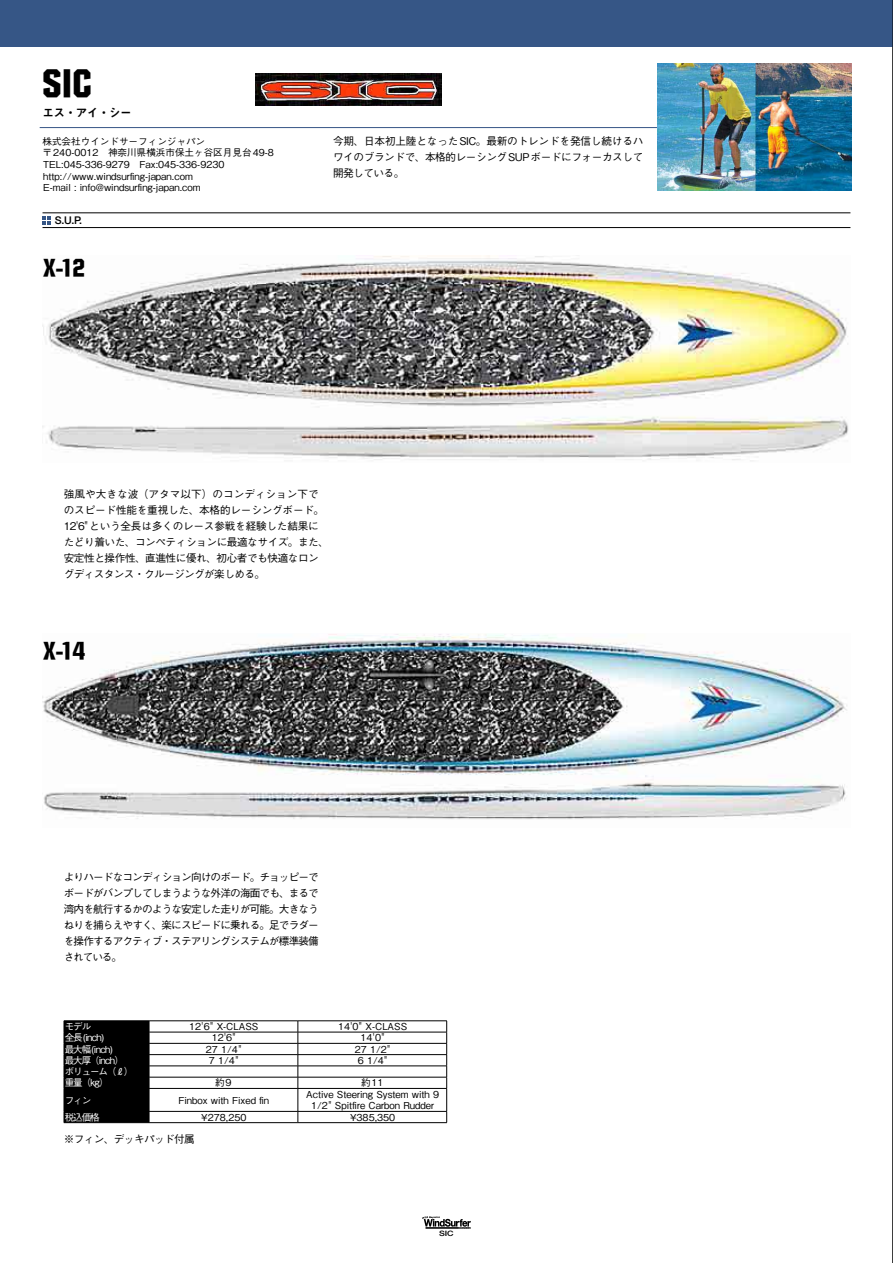
<style>
.page{position:relative;width:893px;height:1263px;background:#fff}
.page>*{position:absolute;margin:0;border:0;box-sizing:border-box;transform-origin:0 0}
.t1{font:40.35px "Conex SSK";color:#000}
.t2{font:25.5px "Conex SSK";color:#000}
.t3{font:11.7px "Midashi Go Pro MB31";color:#000}
.t4{font:500 10.65px/15.9px "Gothic BBB Pro";letter-spacing:-.04em;color:#000;text-align:justify}
.t5{font:500 10.65px/15.9px "Gothic BBB Pro";letter-spacing:-.02em;color:#000}
.t6{font:500 10.65px "Helvetica Neue";color:#000}
.t7{font:500 9.6px/11.7px "Gothic BBB Pro";color:#000}
.t8{font:500 9.6px/11.2px "Gothic BBB Pro";letter-spacing:-.12em;color:#fff}
.t9{font:500 7.5px "Helvetica Neue";color:#000;scale:1.2 1}
</style>
<div class="page">
<img style="left:43px;top:634px;width:804px;height:185px">
<img style="left:43px;top:255px;width:806px;height:206px">
<svg style="left:422px;top:1216px;width:49px;height:13px"></svg>
<div style="left:0;top:0;width:893px;height:47px;background:#365686"></div>
<hr style="left:43px;top:213px;width:807px;height:1px;background:#000">
<hr style="left:43px;top:227px;width:807px;height:1px;background:#000">
<svg style="left:43px;top:216px;width:7px;height:8px"></svg>
<hr style="left:40px;top:127px;width:810px;height:1px;background:#365686">
<hr style="left:64px;top:1020px;width:85px;height:1px;background:#000">
<hr style="left:149px;top:1020px;width:149px;height:1px;background:#000">
<hr style="left:298px;top:1020px;width:149px;height:1px;background:#000">
<hr style="left:149px;top:1032px;width:149px;height:1px;background:#000">
<hr style="left:298px;top:1032px;width:149px;height:1px;background:#000">
<hr style="left:149px;top:1043px;width:149px;height:1px;background:#000">
<hr style="left:298px;top:1043px;width:149px;height:1px;background:#000">
<hr style="left:149px;top:1054px;width:149px;height:1px;background:#000">
<hr style="left:298px;top:1054px;width:149px;height:1px;background:#000">
<hr style="left:149px;top:1066px;width:149px;height:1px;background:#000">
<hr style="left:298px;top:1066px;width:149px;height:1px;background:#000">
<hr style="left:149px;top:1077px;width:149px;height:1px;background:#000">
<hr style="left:298px;top:1077px;width:149px;height:1px;background:#000">
<hr style="left:149px;top:1088px;width:149px;height:1px;background:#000">
<hr style="left:298px;top:1088px;width:149px;height:1px;background:#000">
<hr style="left:149px;top:1111px;width:149px;height:1px;background:#000">
<div style="left:64px;top:1021px;width:86px;height:101px;background:#000"></div>
<hr style="left:298px;top:1111px;width:149px;height:1px;background:#000">
<svg style="left:298px;top:1021px;width:1px;height:101px"></svg>
<svg style="left:446px;top:1021px;width:1px;height:101px"></svg>
<hr style="left:64px;top:1122px;width:85px;height:1px;background:#000">
<hr style="left:149px;top:1122px;width:149px;height:1px;background:#000">
<hr style="left:298px;top:1122px;width:149px;height:1px;background:#000">
<img style="left:255px;top:74px;width:186px;height:32px">
<img style="left:658px;top:63px;width:194px;height:128px">
<hr style="left:892px;top:0;width:1px;height:1263px;background:#000">
<h1 class="t1" style="left:43px;top:65px;width:51px">SIC</h1>
<p class="t3" style="left:43px;top:103px;width:91px">エス・アイ・シー</p>
<p class="t7" style="left:43px;top:134px;width:233px">株式会社ウインドサーフィンジャパン<br>〒240-0012　神奈川県横浜市保土ヶ谷区月見台49-8<br>TEL:045-336-9279　Fax:045-336-9230 http://www.windsurfing-japan.com<br>E-mail : info@windsurfing-japan.com</p>
<p class="t6" style="left:55px;top:214px;width:29px">S.U.P.</p>
<h2 class="t2" style="left:43px;top:256px;width:44px">X-12</h2>
<p class="t4" style="left:333px;top:132px;width:312px">今期、日本初上陸となったSIC。最新のトレンドを発信し続けるハワイのブランドで、本格的レーシングSUPボードにフォーカスして開発している。</p>
<p class="t5" style="left:64px;top:485px;width:267px">強風や大きな波（アタマ以下）のコンディション下でのスピード性能を重視した、本格的レーシングボード。<br>12'6"という全長は多くのレース参戦を経験した結果にたどり着いた、コンペティションに最適なサイズ。また、安定性と操作性、直進性に優れ、初心者でも快適なロングディスタンス・クルージングが楽しめる。</p>
<h2 class="t2" style="left:43px;top:638px;width:44px">X-14</h2>
<p class="t4" style="left:64px;top:868px;width:257px">よりハードなコンディション向けのボード。チョッピーでボードがバンプしてしまうような外洋の海面でも、まるで湾内を航行するかのような安定した走りが可能。大きなうねりを捕らえやすく、楽にスピードに乗れる。足でラダーを操作するアクティブ・ステアリングシステムが標準装備されている。</p>
<p class="t8" style="left:65px;top:1020px;width:28px">モデル</p>
<p class="t7" style="left:189px;top:1019px;width:71px">12'6" X-CLASS</p>
<p class="t7" style="left:338px;top:1019px;width:71px">14'0" X-CLASS</p>
<p class="t8" style="left:65px;top:1031px;width:41px">全長(inch)</p>
<p class="t7" style="left:212px;top:1031px;width:26px">12'6"</p>
<p class="t7" style="left:361px;top:1031px;width:26px">14'0"</p>
<p class="t8" style="left:65px;top:1042px;width:49px">最大幅(inch)</p>
<p class="t7" style="left:206px;top:1042px;width:37px">27 1/4"</p>
<p class="t7" style="left:355px;top:1042px;width:37px">27 1/2"</p>
<p class="t8" style="left:65px;top:1053px;width:61px">最大厚（inch）</p>
<p class="t7" style="left:209px;top:1053px;width:31px">7 1/4"</p>
<p class="t7" style="left:358px;top:1053px;width:31px">6 1/4"</p>
<p class="t8" style="left:65px;top:1065px;width:70px">ボリューム（ℓ）重量（kg）</p>
<p class="t7" style="left:215px;top:1076px;width:18px">約9</p>
<p class="t7" style="left:361px;top:1076px;width:24px">約11</p>
<p class="t8" style="left:65px;top:1093px;width:28px">フィン</p>
<p class="t7" style="left:178px;top:1093px;width:92px">Finbox with Fixed fin</p>
<p class="t7" style="left:306px;top:1087px;width:134px;text-align:center">Active Steering System with 9<br>1/2" Spitfire Carbon Rudder</p>
<p class="t8" style="left:65px;top:1110px;width:36px">税込価格</p>
<p class="t7" style="left:201px;top:1110px;width:47px">¥278,250</p>
<p class="t7" style="left:350px;top:1110px;width:47px">¥385,350</p>
<p class="t4" style="left:64px;top:1130px;width:133px">※フィン、デッキパッド付属</p>
<p class="t9" style="left:439px;top:1229px;width:13px">SIC</p>
</div>
